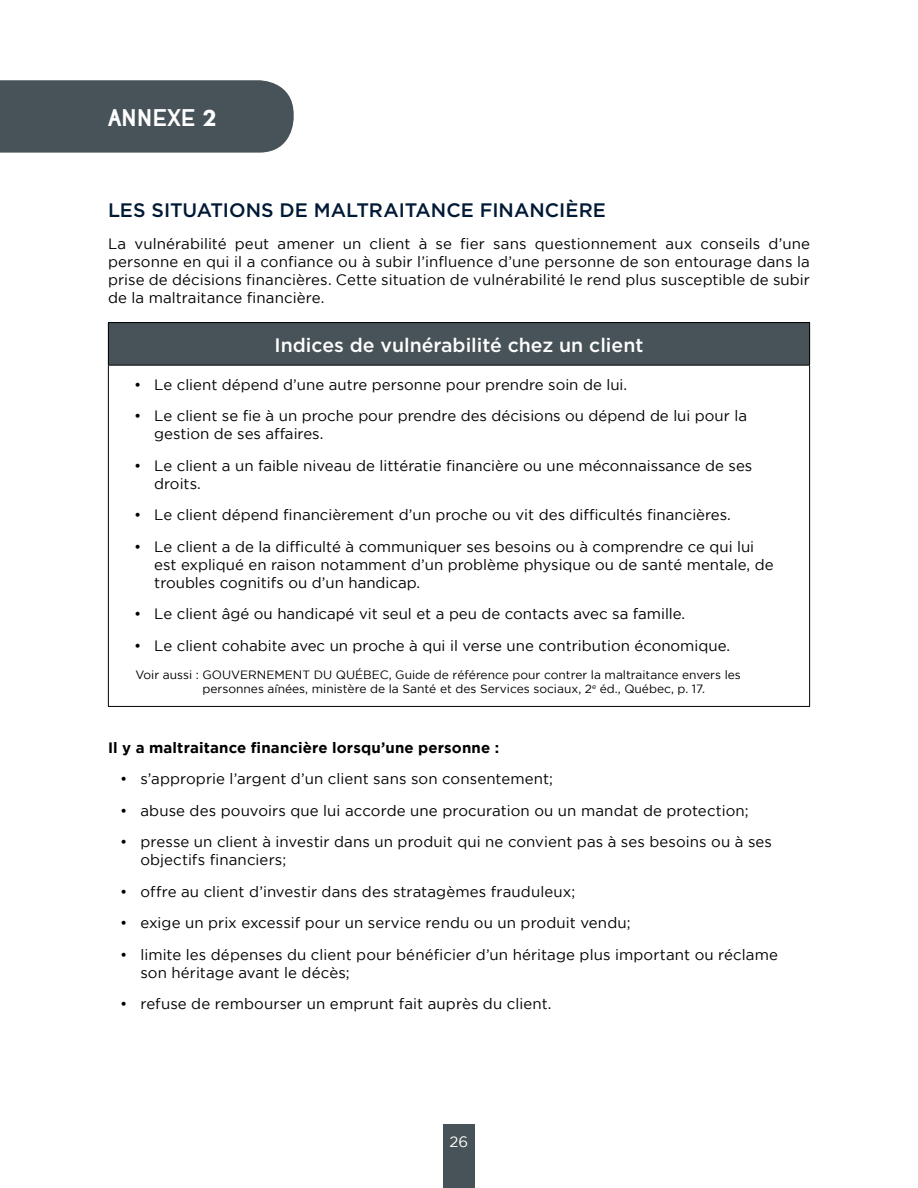
<style>
.page{position:relative;width:918px;height:1188px;background:#fff}
.page>*{position:absolute;margin:0;border:0;box-sizing:border-box;transform-origin:0 0}
.t1{font:700 24px "Opificio";color:#fff}
.t2{font:500 19.5px "Gotham";color:#001935}
.t3{font:500 19.5px "Gotham";color:#fff}
.t4{font:15px/18px "Gotham";color:#000}
.t5{font:700 15px "Gotham";letter-spacing:.01em;color:#000}
.t6{font:15px "Gotham";color:#fff}
.t7{font:12px/14.4px "Gotham";color:#000}
.s1{font-family:"Futura PT";font-weight:800}
</style>
<div class="page">
<div style="left:443px;top:1124px;width:32px;height:64px;background:#475358"></div>
<div style="left:108px;top:323px;width:702px;height:42px;background:#475358"></div>
<hr style="left:108px;top:322px;width:702px;height:1px;background:#000">
<hr style="left:108px;top:323px;width:1px;height:42px;background:#000">
<hr style="left:809px;top:323px;width:1px;height:42px;background:#000">
<hr style="left:108px;top:365px;width:702px;height:1px;background:#000">
<hr style="left:108px;top:366px;width:1px;height:340px;background:#000">
<hr style="left:809px;top:366px;width:1px;height:340px;background:#000">
<hr style="left:108px;top:706px;width:702px;height:1px;background:#000">
<div style="left:0;top:80px;width:294px;height:73px;background:#475358"></div>
<h2 class="t1" style="left:108px;top:103px;width:110px">ANNEXE <span class="s1">2</span></h2>
<h3 class="t2" style="left:108px;top:198px;width:500px">LES SITUATIONS DE MALTRAITANCE FINANCIÈRE</h3>
<p class="t4" style="left:108px;top:234px;width:704px;text-align:justify">La vulnérabilité peut amener un client à se fier sans questionnement aux conseils d’une personne en qui il a confiance ou à subir l’influence d’une personne de son entourage dans la prise de décisions financières. Cette situation de vulnérabilité le rend plus susceptible de subir de la maltraitance financière.</p>
<h3 class="t3" style="left:275px;top:332px;width:370px">Indices de vulnérabilité chez un client</h3>
<p class="t4" style="left:134px;top:375px;width:495px">• Le client dépend d’une autre personne pour prendre soin de lui.</p>
<p class="t4" style="left:154px;top:407px;width:594px;text-indent:-20px">• Le client se fie à un proche pour prendre des décisions ou dépend de lui pour la gestion de ses affaires.</p>
<p class="t4" style="left:154px;top:456px;width:600px;text-indent:-20px">• Le client a un faible niveau de littératie financière ou une méconnaissance de ses droits.</p>
<p class="t4" style="left:134px;top:506px;width:598px">• Le client dépend financièrement d’un proche ou vit des difficultés financières.</p>
<p class="t4" style="left:154px;top:537px;width:621px;text-indent:-20px">• Le client a de la difficulté à communiquer ses besoins ou à comprendre ce qui lui est expliqué en raison notamment d’un problème physique ou de santé mentale, de troubles cognitifs ou d’un handicap.</p>
<p class="t4" style="left:134px;top:605px;width:553px">• Le client âgé ou handicapé vit seul et a peu de contacts avec sa famille.</p>
<p class="t4" style="left:134px;top:636px;width:598px">• Le client cohabite avec un proche à qui il verse une contribution économique.</p>
<p class="t7" style="left:202px;top:667px;width:540px;text-indent:-67px">Voir aussi : GOUVERNEMENT DU QUÉBEC, Guide de référence pour contrer la maltraitance envers les personnes aînées, ministère de la Santé et des Services sociaux, 2<sup>e</sup> éd., Québec, p. 17.</p>
<p class="t5" style="left:108px;top:739px;width:393px">Il y a maltraitance financière lorsqu’une personne :</p>
<p class="t4" style="left:120px;top:770px;width:435px">• s’approprie l’argent d’un client sans son consentement;</p>
<p class="t4" style="left:120px;top:801px;width:630px">• abuse des pouvoirs que lui accorde une procuration ou un mandat de protection;</p>
<p class="t4" style="left:140px;top:833px;width:633px;text-indent:-20px">• presse un client à investir dans un produit qui ne convient pas à ses besoins ou à ses objectifs financiers;</p>
<p class="t4" style="left:120px;top:882px;width:457px">• offre au client d’investir dans des stratagèmes frauduleux;</p>
<p class="t4" style="left:120px;top:914px;width:512px">• exige un prix excessif pour un service rendu ou un produit vendu;</p>
<p class="t4" style="left:140px;top:945px;width:639px;text-indent:-20px">• limite les dépenses du client pour bénéficier d’un héritage plus important ou réclame son héritage avant le décès;</p>
<p class="t4" style="left:120px;top:995px;width:433px">• refuse de rembourser un emprunt fait auprès du client.</p>
<p class="t6" style="left:450px;top:1133px;width:20px">26</p>
</div>
